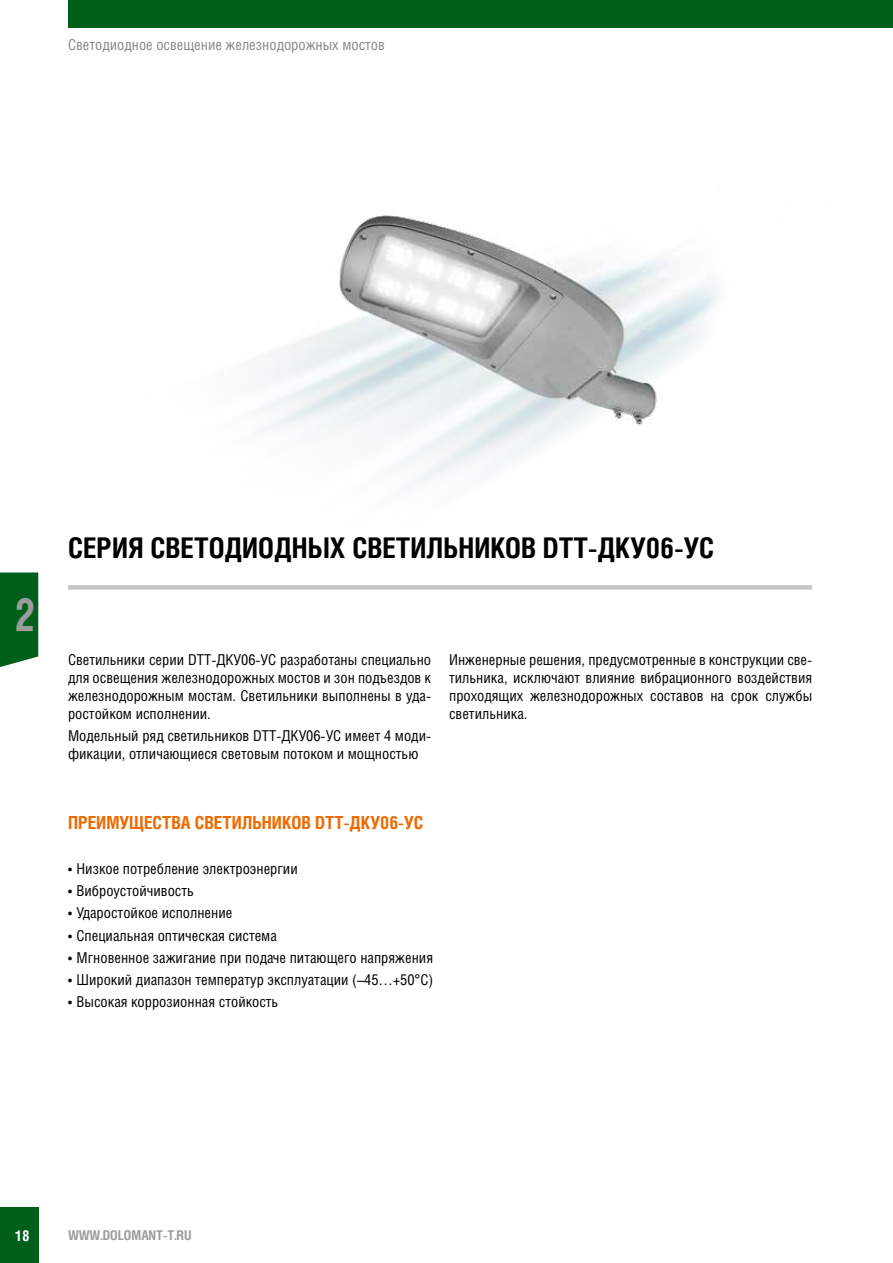
<style>
.page{position:relative;width:893px;height:1263px;background:#fff}
.page>*{position:absolute;margin:0;border:0;box-sizing:border-box;transform-origin:0 0}
.t1{font:700 45.9px "Helios Cond C";color:#9c9c9d;scale:.91 1}
.t2{font:700 28.5px "Helios Cond C";color:#000}
.t3{font:700 18px "Helios Cond C";color:#ed6a00}
.t4{font:15px/18px "Helios Cond C";color:#000;text-align:justify}
.t5{font:15px "Helios Cond C";color:#868786}
.t6{font:700 15px "Helios Cond C";color:#fff}
.t7{font:700 13.5px "Helios Cond C";color:#9c9c9d}
</style>
<div class="page">
<div style="left:0;top:1208px;width:38px;height:55px;background:#005f1a"></div>
<div style="left:68px;top:0;width:825px;height:28px;background:#005f1a"></div>
<svg style="left:0;top:572px;width:38px;height:95px;background:#0f6827"></svg>
<div style="left:68px;top:585px;width:744px;height:5px;background:#c5c6c6"></div>
<img style="left:242px;top:215px;width:479px;height:275px">
<p class="t5" style="left:68px;top:36px;width:318px">Светодиодное освещение железнодорожных мостов</p>
<h1 class="t1" style="left:15px;top:587px;width:25px">2</h1>
<h2 class="t2" style="left:68px;top:531px;width:648px">СЕРИЯ СВЕТОДИОДНЫХ СВЕТИЛЬНИКОВ DTT-ДКУ06-УС</h2>
<p class="t4" style="left:68px;top:650px;width:365px">Светильники серии DTT-ДКУ06-УС разработаны специально для освещения железнодорожных мостов и зон подъездов к железнодорожным мостам. Светильники выполнены в уда&shy;ростойком исполнении.</p>
<p class="t4" style="left:68px;top:726px;width:365px">Модельный ряд светильников DTT-ДКУ06-УС имеет 4 моди&shy;фикации, отличающиеся световым потоком и мощностью</p>
<p class="t4" style="left:449px;top:650px;width:365px">Инженерные решения, предусмотренные в конструкции све&shy;тильника, исключают влияние вибрационного воздействия проходящих железнодорожных составов на срок службы светильника.</p>
<p class="t3" style="left:68px;top:812px;width:357px">ПРЕИМУЩЕСТВА СВЕТИЛЬНИКОВ DTT-ДКУ06-УС</p>
<p class="t4" style="left:68px;top:859px;width:231px">• Низкое потребление электроэнергии</p>
<p class="t4" style="left:68px;top:881px;width:127px">• Виброустойчивость</p>
<p class="t4" style="left:68px;top:904px;width:166px">• Ударостойкое исполнение</p>
<p class="t4" style="left:68px;top:926px;width:210px">• Специальная оптическая система</p>
<p class="t4" style="left:68px;top:948px;width:367px">• Мгновенное зажигание при подаче питающего напряжения</p>
<p class="t4" style="left:68px;top:970px;width:367px">• Широкий диапазон температур эксплуатации (–45…+50°С)</p>
<p class="t4" style="left:68px;top:993px;width:212px">• Высокая коррозионная стойкость</p>
<p class="t6" style="left:15px;top:1227px;width:16px">18</p>
<p class="t7" style="left:68px;top:1227px;width:125px">WWW.DOLOMANT-T.RU</p>
</div>
